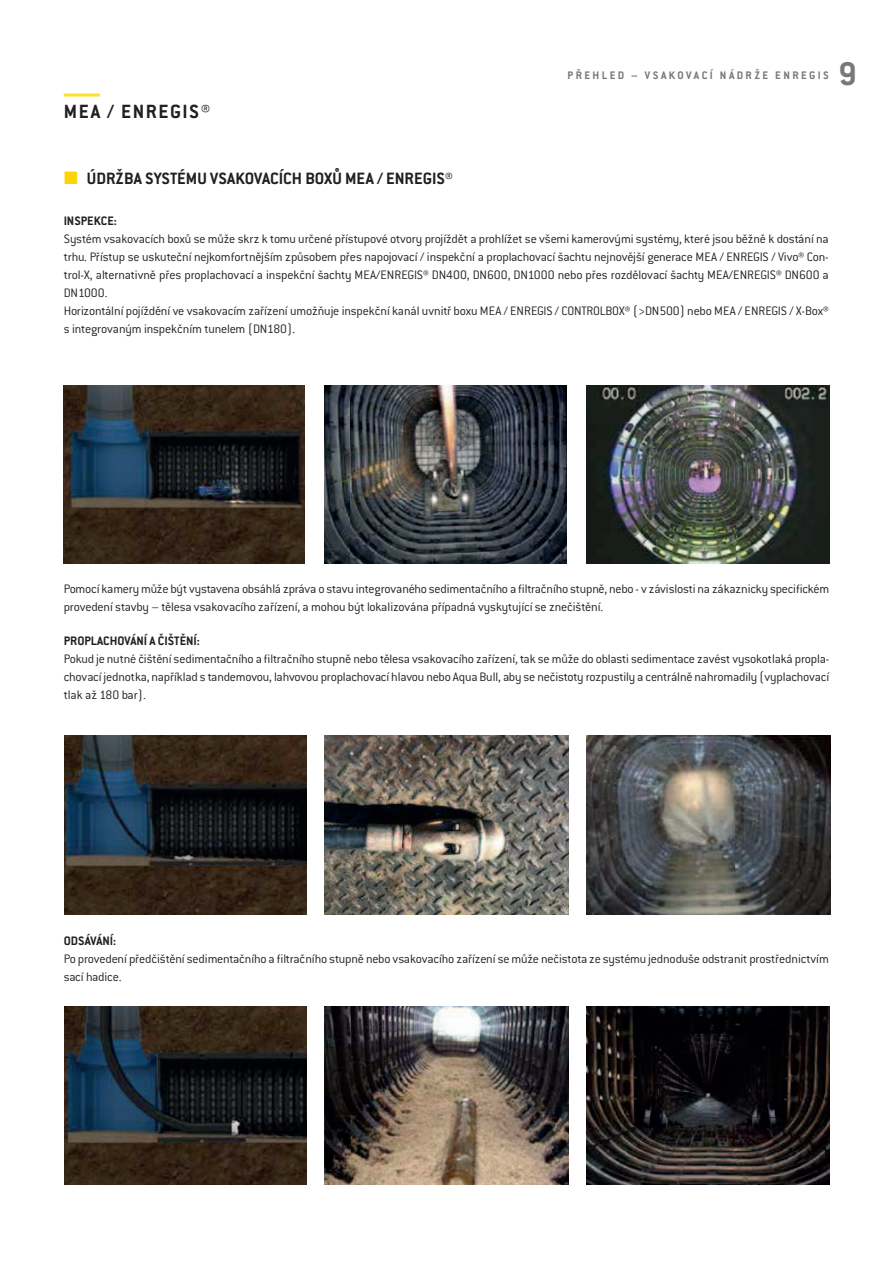
<style>
.page{position:relative;width:893px;height:1263px;background:#fff}
.page>*{position:absolute;margin:0;border:0;box-sizing:border-box;transform-origin:0 0}
.t1{font:700 36px "Conduit ITC Pro";color:#76787b}
.t2{font:700 21px "Conduit ITC Pro";letter-spacing:.075em;color:#231f20}
.t3{font:700 18px "Conduit ITC Pro";color:#231f20}
.t4{font:300 13.5px/18px "Conduit ITC Pro";letter-spacing:-.015em;color:#231f20}
.t5{font:700 13.5px "Conduit ITC Pro";color:#231f20}
.t6{font:700 12px "Conduit ITC Pro";letter-spacing:.2em;color:#76787b}
.s1{color:#fed503}
</style>
<div class="page">
<hr style="left:64px;top:94px;width:36px;height:3px;background:#ffdd2b">
<img style="left:64px;top:386px;width:241px;height:178px">
<img style="left:325px;top:386px;width:242px;height:178px">
<img style="left:586px;top:386px;width:244px;height:178px">
<img style="left:64px;top:736px;width:243px;height:178px">
<img style="left:325px;top:736px;width:243px;height:178px">
<img style="left:586px;top:736px;width:244px;height:178px">
<img style="left:65px;top:1006px;width:242px;height:178px">
<img style="left:325px;top:1006px;width:243px;height:178px">
<img style="left:586px;top:1006px;width:244px;height:178px">
<h2 class="t2" style="left:64px;top:105px;width:148px">MEA / ENREGIS®</h2>
<h3 class="t3" style="left:64px;top:172px;width:391px"><span class="s1">■</span> ÚDRŽBA SYSTÉMU VSAKOVACÍCH BOXŮ MEA / ENREGIS®</h3>
<p class="t6" style="left:568px;top:72px;width:263px">PŘEHLED – VSAKOVACÍ NÁDRŽE ENREGIS</p>
<h1 class="t1" style="left:839px;top:62px;width:20px">9</h1>
<p class="t5" style="left:64px;top:216px;width:55px">INSPEKCE:</p>
<p class="t4" style="left:64px;top:231px;width:766px">Systém vsakovacích boxů se může skrz k tomu určené přístupové otvory projíždět a prohlížet se všemi kamerovými systémy, které jsou běžně k dostání na trhu. Přístup se uskuteční nejkomfortnějším způsobem přes napojovací / inspekční a proplachovací šachtu nejnovější generace MEA / ENREGIS / Vivo® Con&shy;trol-X, alternativně přes proplachovací a inspekční šachty MEA/ENREGIS® DN400, DN600, DN1000 nebo přes rozdělovací šachty MEA/ENREGIS® DN600 a DN1000.<br>Horizontální pojíždění ve vsakovacím zařízení umožňuje inspekční kanál uvnitř boxu MEA / ENREGIS / CONTROLBOX® (&gt;DN500) nebo MEA / ENREGIS / X-Box® s integrovaným inspekčním tunelem (DN180).</p>
<p class="t4" style="left:64px;top:581px;width:767px">Pomocí kamery může být vystavena obsáhlá zpráva o stavu integrovaného sedimentačního a filtračního stupně, nebo - v závislosti na zákaznicky specifickém provedení stavby – tělesa vsakovacího zařízení, a mohou být lokalizována případná vyskytující se znečištění.</p>
<p class="t5" style="left:64px;top:637px;width:138px">PROPLACHOVÁNÍ A ČIŠTĚNÍ:</p>
<p class="t4" style="left:64px;top:651px;width:767px;text-align:justify">Pokud je nutné čištění sedimentačního a filtračního stupně nebo tělesa vsakovacího zařízení, tak se může do oblasti sedimentace zavést vysokotlaká propla&shy;chovací jednotka, například s tandemovou, lahvovou proplachovací hlavou nebo Aqua Bull, aby se nečistoty rozpustily a centrálně nahromadily (vyplachovací tlak až 180 bar).</p>
<p class="t5" style="left:64px;top:936px;width:54px">ODSÁVÁNÍ:</p>
<p class="t4" style="left:64px;top:951px;width:767px">Po provedení předčištění sedimentačního a filtračního stupně nebo vsakovacího zařízení se může nečistota ze systému jednoduše odstranit prostřednictvím sací hadice.</p>
</div>
